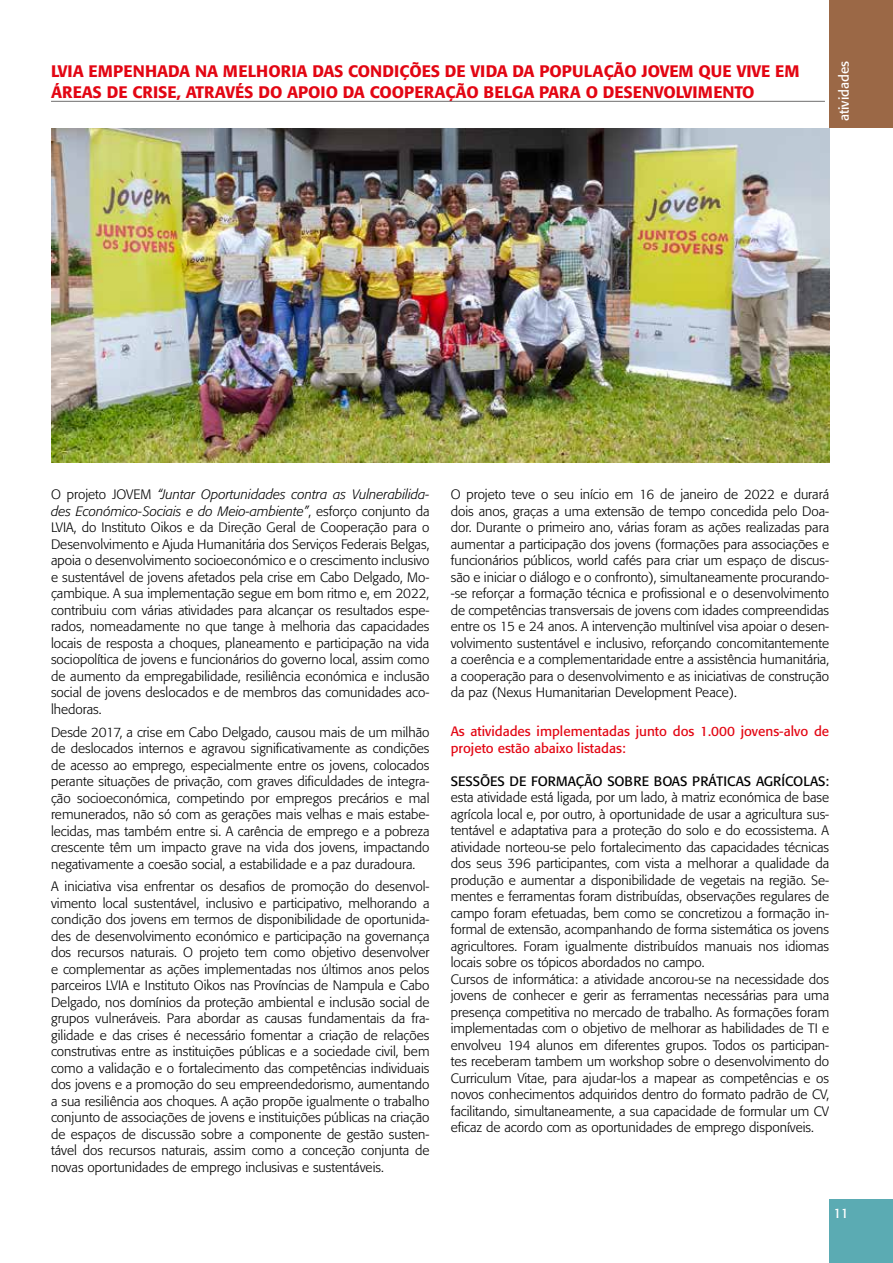
<style>
.page{position:relative;width:893px;height:1263px;background:#fff}
.page>*{position:absolute;margin:0;border:0;box-sizing:border-box;transform-origin:0 0}
.t1{font:500 16.5px/21px "Formata";color:#e30613}
.t2{font:300 13.5px/16.5px "Formata";color:#000;text-align:justify}
.t3{font:13.5px/16.5px "Formata";color:#e30613}
.t4{font:13.5px "Formata";color:#000}
.t5{font:13.5px "Formata";color:#fff}
.s1{font-style:italic}
</style>
<div class="page">
<div style="left:829px;top:1199px;width:64px;height:64px;background:#5babb3"></div>
<div style="left:829px;top:0;width:64px;height:128px;background:#9b6846"></div>
<hr style="left:51px;top:101px;width:774px;height:1px;background:#706f6f">
<img style="left:51px;top:129px;width:778px;height:334px">
<p class="t1" style="left:51px;top:60px;width:750px">LVIA EMPENHADA NA MELHORIA DAS CONDIÇÕES DE VIDA DA POPULAÇÃO JOVEM QUE VIVE EM<br>ÁREAS DE CRISE, ATRAVÉS DO APOIO DA COOPERAÇÃO BELGA PARA O DESENVOLVIMENTO</p>
<p class="t5" style="left:836px;top:121px;width:62px;rotate:-90deg">atividades</p>
<p class="t2" style="left:51px;top:486px;width:380px">O projeto JOVEM <span class="s1">“Juntar Oportunidades contra as Vulnerabilida&shy;des Económico-Sociais e do Meio-ambiente”</span>, esforço conjunto da LVIA, do Instituto Oikos e da Direção Geral de Cooperação para o Desenvolvimento e Ajuda Humanitária dos Serviços Federais Belgas, apoia o desenvolvimento socioeconómico e o crescimento inclusivo e sustentável de jovens afetados pela crise em Cabo Delgado, Mo&shy;çambique. A sua implementação segue em bom ritmo e, em 2022, contribuiu com várias atividades para alcançar os resultados espe&shy;rados, nomeadamente no que tange à melhoria das capacidades locais de resposta a choques, planeamento e participação na vida sociopolítica de jovens e funcionários do governo local, assim como de aumento da empregabilidade, resiliência económica e inclusão social de jovens deslocados e de membros das comunidades aco&shy;lhedoras.</p>
<p class="t2" style="left:51px;top:724px;width:380px">Desde 2017, a crise em Cabo Delgado, causou mais de um milhão de deslocados internos e agravou significativamente as condições de acesso ao emprego, especialmente entre os jovens, colocados perante situações de privação, com graves dificuldades de integra&shy;ção socioeconómica, competindo por empregos precários e mal remunerados, não só com as gerações mais velhas e mais estabe&shy;lecidas, mas também entre si. A carência de emprego e a pobreza crescente têm um impacto grave na vida dos jovens, impactando negativamente a coesão social, a estabilidade e a paz duradoura.</p>
<p class="t2" style="left:51px;top:878px;width:380px">A iniciativa visa enfrentar os desafios de promoção do desenvol&shy;vimento local sustentável, inclusivo e participativo, melhorando a condição dos jovens em termos de disponibilidade de oportunida&shy;des de desenvolvimento económico e participação na governança dos recursos naturais. O projeto tem como objetivo desenvolver e complementar as ações implementadas nos últimos anos pelos parceiros LVIA e Instituto Oikos nas Províncias de Nampula e Cabo Delgado, nos domínios da proteção ambiental e inclusão social de grupos vulneráveis. Para abordar as causas fundamentais da fra&shy;gilidade e das crises é necessário fomentar a criação de relações construtivas entre as instituições públicas e a sociedade civil, bem como a validação e o fortalecimento das competências individuais dos jovens e a promoção do seu empreendedorismo, aumentando a sua resiliência aos choques. A ação propõe igualmente o trabalho conjunto de associações de jovens e instituições públicas na criação de espaços de discussão sobre a componente de gestão susten&shy;tável dos recursos naturais, assim como a conceção conjunta de novas oportunidades de emprego inclusivas e sustentáveis.</p>
<p class="t2" style="left:451px;top:486px;width:380px">O projeto teve o seu início em 16 de janeiro de 2022 e durará dois anos, graças a uma extensão de tempo concedida pelo Doa&shy;dor. Durante o primeiro ano, várias foram as ações realizadas para aumentar a participação dos jovens (formações para associações e funcionários públicos, world cafés para criar um espaço de discus&shy;são e iniciar o diálogo e o confronto), simultaneamente procurando--se reforçar a formação técnica e profissional e o desenvolvimento de competências transversais de jovens com idades compreendidas entre os 15 e 24 anos. A intervenção multinível visa apoiar o desen&shy;volvimento sustentável e inclusivo, reforçando concomitantemente a coerência e a complementaridade entre a assistência humanitária, a cooperação para o desenvolvimento e as iniciativas de construção da paz (Nexus Humanitarian Development Peace).</p>
<p class="t3" style="left:451px;top:723px;width:380px">As atividades implementadas junto dos 1.000 jovens-alvo de projeto estão abaixo listadas:</p>
<p class="t4" style="left:451px;top:773px;width:380px">SESSÕES DE FORMAÇÃO SOBRE BOAS PRÁTICAS AGRÍCOLAS:</p>
<p class="t2" style="left:451px;top:789px;width:380px;text-align:left">esta atividade está ligada, por um lado, à matriz económica de base agrícola local e, por outro, à oportunidade de usar a agricultura sus&shy;tentável e adaptativa para a proteção do solo e do ecossistema. A atividade norteou-se pelo fortalecimento das capacidades técnicas dos seus 396 participantes, com vista a melhorar a qualidade da produção e aumentar a disponibilidade de vegetais na região. Se&shy;mentes e ferramentas foram distribuídas, observações regulares de campo foram efetuadas, bem como se concretizou a formação in&shy;formal de extensão, acompanhando de forma sistemática os jovens agricultores. Foram igualmente distribuídos manuais nos idiomas locais sobre os tópicos abordados no campo.<br>Cursos de informática: a atividade ancorou-se na necessidade dos jovens de conhecer e gerir as ferramentas necessárias para uma presença competitiva no mercado de trabalho. As formações foram implementadas com o objetivo de melhorar as habilidades de TI e envolveu 194 alunos em diferentes grupos. Todos os participan&shy;tes receberam tambem um workshop sobre o desenvolvimento do Curriculum Vitae, para ajudar-los a mapear as competências e os novos conhecimentos adquiridos dentro do formato padrão de CV, facilitando, simultaneamente, a sua capacidade de formular um CV eficaz de acordo com as oportunidades de emprego disponíveis.</p>
<p class="t5" style="left:833px;top:1205px;width:17px">11</p>
</div>
